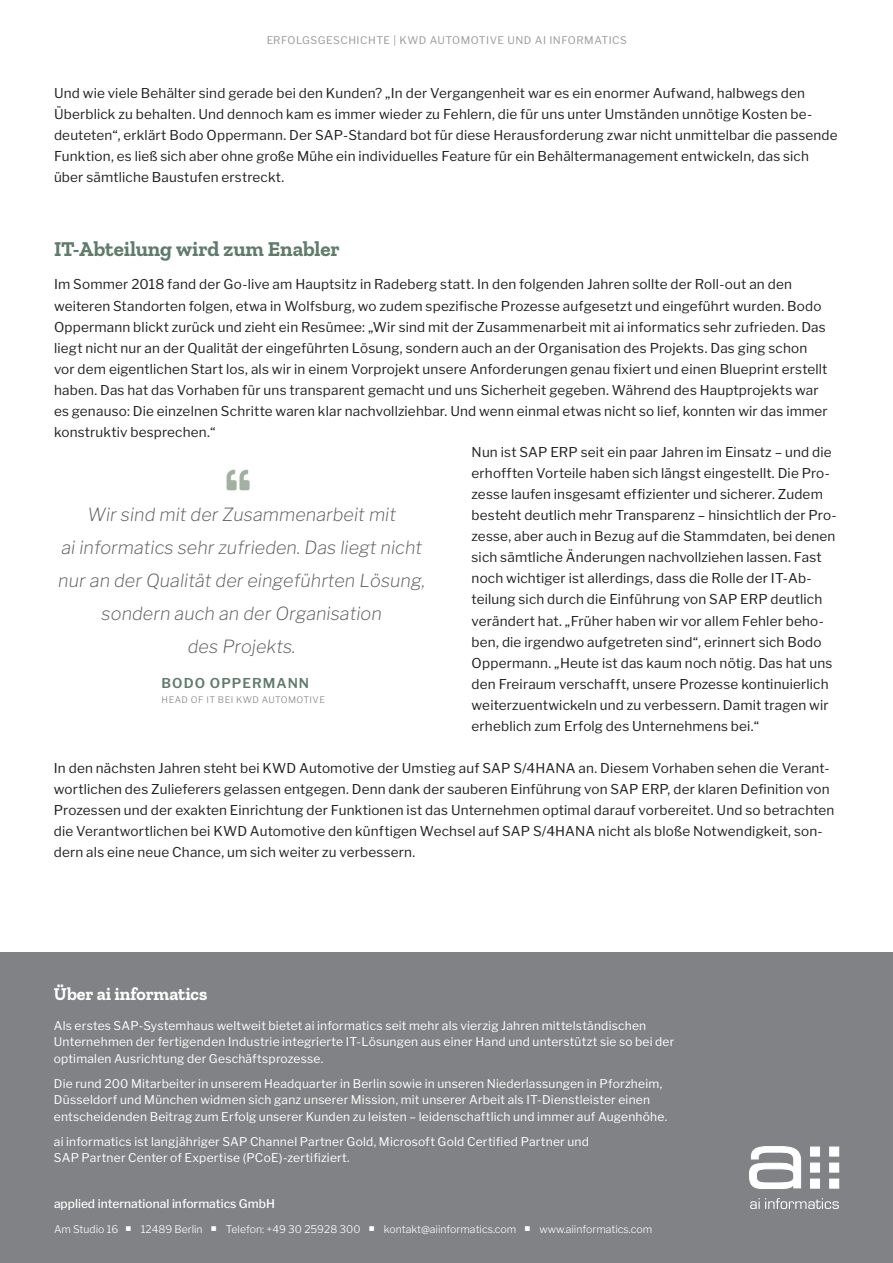
<style>
.page{position:relative;width:893px;height:1263px;background:#fff}
.page>*{position:absolute;margin:0;border:0;box-sizing:border-box;transform-origin:0 0}
.t1{font:700 21px "Zilla Slab";letter-spacing:-.005em;color:#5f7b6b}
.t2{font:italic 200 18px/33px "Libre Franklin";letter-spacing:.005em;color:#5b5b5e;text-align:center}
.t3{font:700 18px "Zilla Slab";letter-spacing:-.005em;color:#fff}
.t4{font:13.5px/21px "Libre Franklin";letter-spacing:.015em;color:#231f20}
.t5{font:600 13.5px "Libre Franklin";letter-spacing:.075em;color:#5f7b6b}
.t6{font:12px/16.5px "Libre Franklin";letter-spacing:.02em;color:#fff}
.t7{font:500 12px "Libre Franklin";color:#fff}
.t8{font:300 10.5px "Libre Franklin";color:#fff}
.t9{font:10.5px "Libre Franklin";letter-spacing:.05em;color:#808285}
.t10{font:300 9px "Libre Franklin";letter-spacing:.05em;color:#828487}
</style>
<div class="page">
<div style="left:0;top:952px;width:893px;height:311px;background:#818285"></div>
<svg style="left:749px;top:1146px;width:52px;height:42px"></svg>
<div style="left:810px;top:1147px;width:9px;height:9px;background:#fff"></div>
<div style="left:830px;top:1147px;width:9px;height:9px;background:#fff"></div>
<div style="left:810px;top:1179px;width:9px;height:9px;background:#fff"></div>
<div style="left:810px;top:1163px;width:9px;height:9px;background:#fff"></div>
<div style="left:830px;top:1179px;width:9px;height:9px;background:#fff"></div>
<div style="left:830px;top:1163px;width:9px;height:9px;background:#fff"></div>
<svg style="left:750px;top:1198px;width:89px;height:11px"></svg>
<img style="left:226px;top:469px;width:24px;height:22px">
<p class="t9" style="left:266px;top:34px;width:362px">ERFOLGSGESCHICHTE | KWD AUTOMOTIVE UND AI INFORMATICS</p>
<p class="t4" style="left:54px;top:83px;width:785px">Und wie viele Behälter sind gerade bei den Kunden? „In der Vergangenheit war es ein enormer Aufwand, halbwegs den Überblick zu behalten. Und dennoch kam es immer wieder zu Fehlern, die für uns unter Umständen unnötige Kosten be&shy;deuteten“, erklärt Bodo Oppermann. Der SAP-Standard bot für diese Herausforderung zwar nicht unmittelbar die passende Funktion, es ließ sich aber ohne große Mühe ein individuelles Feature für ein Behältermanagement entwickeln, das sich über sämtliche Baustufen erstreckt.</p>
<h1 class="t1" style="left:54px;top:237px;width:287px">IT-Abteilung wird zum Enabler</h1>
<p class="t4" style="left:54px;top:274px;width:775px">Im Sommer 2018 fand der Go-live am Hauptsitz in Radeberg statt. In den folgenden Jahren sollte der Roll-out an den weiteren Standorten folgen, etwa in Wolfsburg, wo zudem spezifische Prozesse aufgesetzt und eingeführt wurden. Bodo Oppermann blickt zurück und zieht ein Resümee: „Wir sind mit der Zusammenarbeit mit ai informatics sehr zufrieden. Das liegt nicht nur an der Qualität der eingeführten Lösung, sondern auch an der Organisation des Projekts. Das ging schon vor dem eigentlichen Start los, als wir in einem Vorprojekt unsere Anforderungen genau fixiert und einen Blueprint erstellt haben. Das hat das Vorhaben für uns transparent gemacht und uns Sicherheit gegeben. Während des Hauptprojekts war es genauso: Die einzelnen Schritte waren klar nachvollziehbar. Und wenn einmal etwas nicht so lief, konnten wir das immer konstruktiv besprechen.“</p>
<p class="t4" style="left:472px;top:442px;width:367px">Nun ist SAP ERP seit ein paar Jahren im Einsatz – und die erhofften Vorteile haben sich längst eingestellt. Die Pro&shy;zesse laufen insgesamt effizienter und sicherer. Zudem besteht deutlich mehr Transparenz – hinsichtlich der Pro&shy;zesse, aber auch in Bezug auf die Stammdaten, bei denen sich sämtliche Änderungen nachvollziehen lassen. Fast noch wichtiger ist allerdings, dass die Rolle der IT-Ab&shy;teilung sich durch die Einführung von SAP ERP deutlich verändert hat. „Früher haben wir vor allem Fehler beho&shy;ben, die irgendwo aufgetreten sind“, erinnert sich Bodo Oppermann. „Heute ist das kaum noch nötig. Das hat uns den Freiraum verschafft, unsere Prozesse kontinuierlich weiterzuentwickeln und zu verbessern. Damit tragen wir erheblich zum Erfolg des Unternehmens bei.“</p>
<p class="t4" style="left:54px;top:757px;width:782px">In den nächsten Jahren steht bei KWD Automotive der Umstieg auf SAP S/4HANA an. Diesem Vorhaben sehen die Verant&shy;wortlichen des Zulieferers gelassen entgegen. Denn dank der sauberen Einführung von SAP ERP, der klaren Definition von Prozessen und der exakten Einrichtung der Funktionen ist das Unternehmen optimal darauf vorbereitet. Und so betrachten die Verantwortlichen bei KWD Automotive den künftigen Wechsel auf SAP S/4HANA nicht als bloße Notwendigkeit, son&shy;dern als eine neue Chance, um sich weiter zu verbessern.</p>
<h2 class="t2" style="left:58px;top:498px;width:368px">Wir sind mit der Zusammenarbeit mit<br>ai informatics sehr zufrieden. Das liegt nicht nur an der Qualität der eingeführten Lösung, sondern auch an der Organisation<br>des Projekts.</h2>
<p class="t5" style="left:162px;top:675px;width:149px">BODO OPPERMANN</p>
<p class="t10" style="left:162px;top:694px;width:165px">HEAD OF IT BEI KWD AUTOMOTIVE</p>
<h2 class="t3" style="left:54px;top:984px;width:155px">Über ai informatics</h2>
<p class="t6" style="left:54px;top:1017px;width:622px">Als erstes SAP-Systemhaus weltweit bietet ai informatics seit mehr als vierzig Jahren mittelständischen<br>Unternehmen der fertigenden Industrie integrierte IT-Lösungen aus einer Hand und unterstützt sie so bei der optimalen Ausrichtung der Geschäftsprozesse.</p>
<p class="t6" style="left:54px;top:1075px;width:615px">Die rund 200 Mitarbeiter in unserem Headquarter in Berlin sowie in unseren Niederlassungen in Pforzheim,<br>Düsseldorf und München widmen sich ganz unserer Mission, mit unserer Arbeit als IT-Dienstleister einen entscheidenden Beitrag zum Erfolg unserer Kunden zu leisten – leidenschaftlich und immer auf Augenhöhe.</p>
<p class="t6" style="left:54px;top:1133px;width:537px">ai informatics ist langjähriger SAP Channel Partner Gold, Microsoft Gold Certified Partner und<br>SAP Partner Center of Expertise (PCoE)-zertifiziert.</p>
<p class="t7" style="left:54px;top:1196px;width:222px">applied international informatics GmbH</p>
<p class="t8" style="left:54px;top:1223px;width:600px">Am Studio 16 ○ 12489 Berlin ○ Telefon: +49 30 25928 300 ○ kontakt@aiinformatics.com ○ www.aiinformatics.com</p>
</div>
